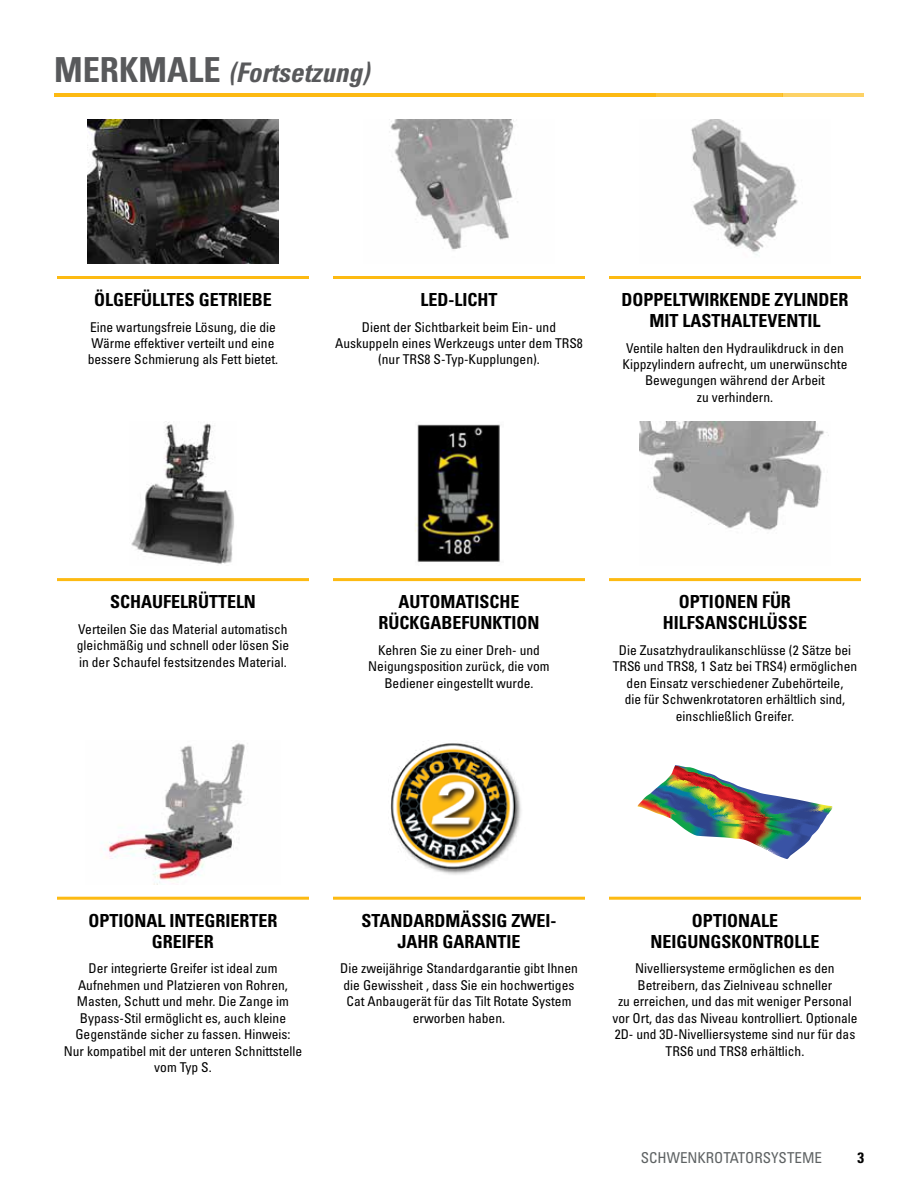
<style>
.page{position:relative;width:918px;height:1188px;background:#fff}
.page>*{position:absolute;margin:0;border:0;box-sizing:border-box;transform-origin:0 0}
.t1{font:27px "Univers LTCYR 67 Bold Cond Obl";color:#58595b}
.t2{font:700 condensed 18px/21px "Univers LT Std";color:#000;text-align:center}
.t3{font:condensed 15px "Univers LTCYR 57";color:#5e6263}
.t4{font:15px "Univers LTCYR 67 Bold Cond";color:#000}
.t5{font:condensed 13.5px/16.5px "Univers LTCYR 57";color:#000;text-align:center}
.s1{font-family:"Univers LTCYR 67 Bold Cond";font-size:34.5px}
</style>
<div class="page">
<hr style="left:54px;top:93px;width:601px;height:4px;background:#fdba12">
<hr style="left:654px;top:93px;width:128px;height:4px;background:#fdc436">
<hr style="left:782px;top:93px;width:82px;height:4px;background:#fdd265">
<hr style="left:57px;top:276px;width:252px;height:3px;background:#fdba12">
<img style="left:87px;top:119px;width:192px;height:144px">
<hr style="left:333px;top:276px;width:252px;height:3px;background:#fdba12">
<img style="left:389px;top:119px;width:129px;height:132px">
<hr style="left:609px;top:276px;width:252px;height:3px;background:#fdba12">
<img style="left:691px;top:119px;width:107px;height:136px">
<hr style="left:57px;top:578px;width:252px;height:3px;background:#fdba12">
<img style="left:131px;top:421px;width:103px;height:143px">
<hr style="left:333px;top:578px;width:252px;height:3px;background:#fdba12">
<img style="left:415px;top:424px;width:85px;height:138px">
<hr style="left:609px;top:578px;width:252px;height:3px;background:#fdba12">
<img style="left:639px;top:421px;width:190px;height:109px">
<hr style="left:57px;top:897px;width:252px;height:3px;background:#fdba12">
<img style="left:104px;top:743px;width:141px;height:141px">
<hr style="left:333px;top:897px;width:252px;height:3px;background:#fdba12">
<img style="left:390px;top:743px;width:131px;height:132px">
<hr style="left:609px;top:897px;width:252px;height:3px;background:#fdba12">
<img style="left:638px;top:765px;width:194px;height:94px">
<h1 class="t1" style="left:54px;top:55px;width:317px"><span class="s1">MERKMALE</span> (Fortsetzung)</h1>
<h2 class="t2" style="left:94px;top:289px;width:179px">ÖLGEFÜLLTES GETRIEBE</h2>
<p class="t5" style="left:88px;top:318px;width:192px;text-align:left">Eine wartungsfreie Lösung, die die<br>Wärme effektiver verteilt und eine bessere Schmierung als Fett bietet.</p>
<h2 class="t2" style="left:421px;top:289px;width:78px">LED-LICHT</h2>
<p class="t5" style="left:335px;top:318px;width:249px">Dient der Sichtbarkeit beim Ein- und<br>Auskuppeln eines Werkzeugs unter dem TRS8 (nur TRS8 S-Typ-Kupplungen).</p>
<h2 class="t2" style="left:622px;top:289px;width:228px">DOPPELTWIRKENDE ZYLINDER<br>MIT LASTHALTEVENTIL</h2>
<p class="t5" style="left:623px;top:339px;width:226px">Ventile halten den Hydraulikdruck in den<br>Kippzylindern aufrecht, um unerwünschte<br>Bewegungen während der Arbeit<br>zu verhindern.</p>
<h2 class="t2" style="left:110px;top:591px;width:147px">SCHAUFELRÜTTELN</h2>
<p class="t5" style="left:77px;top:620px;width:214px;text-align:justify">Verteilen Sie das Material automatisch gleichmäßig und schnell oder lösen Sie in der Schaufel festsitzendes Material.</p>
<h2 class="t2" style="left:378px;top:591px;width:163px">AUTOMATISCHE<br>RÜCKGABEFUNKTION</h2>
<p class="t5" style="left:368px;top:641px;width:183px">Kehren Sie zu einer Dreh- und<br>Neigungsposition zurück, die vom<br>Bediener eingestellt wurde.</p>
<h2 class="t2" style="left:663px;top:591px;width:146px">OPTIONEN FÜR<br>HILFSANSCHLÜSSE</h2>
<p class="t5" style="left:613px;top:641px;width:246px">Die Zusatzhydraulikanschlüsse (2 Sätze bei TRS6 und TRS8, 1 Satz bei TRS4) ermöglichen den Einsatz verschiedener Zubehörteile,<br>die für Schwenkrotatoren erhältlich sind, einschließlich Greifer.</p>
<h2 class="t2" style="left:88px;top:910px;width:191px">OPTIONAL INTEGRIERTER<br>GREIFER</h2>
<p class="t5" style="left:64px;top:960px;width:240px">Der integrierte Greifer ist ideal zum Aufnehmen und Platzieren von Rohren, Masten, Schutt und mehr. Die Zange im Bypass-Stil ermöglicht es, auch kleine Gegenstände sicher zu fassen. Hinweis:<br>Nur kompatibel mit der unteren Schnittstelle vom Typ S.</p>
<h2 class="t2" style="left:362px;top:910px;width:196px">STANDARDMÄSSIG ZWEI-<br>JAHR GARANTIE</h2>
<p class="t5" style="left:340px;top:960px;width:239px">Die zweijährige Standardgarantie gibt Ihnen die Gewissheit , dass Sie ein hochwertiges Cat Anbaugerät für das Tilt Rotate System erworben haben.</p>
<h2 class="t2" style="left:650px;top:910px;width:171px">OPTIONALE<br>NEIGUNGSKONTROLLE</h2>
<p class="t5" style="left:612px;top:960px;width:247px">Nivelliersysteme ermöglichen es den Betreibern, das Zielniveau schneller<br>zu erreichen, und das mit weniger Personal vor Ort, das das Niveau kontrolliert. Optionale 2D- und 3D-Nivelliersysteme sind nur für das TRS6 und TRS8 erhältlich.</p>
<p class="t3" style="left:641px;top:1148px;width:183px">SCHWENKROTATORSYSTEME</p>
<p class="t4" style="left:857px;top:1148px;width:8px">3</p>
</div>
